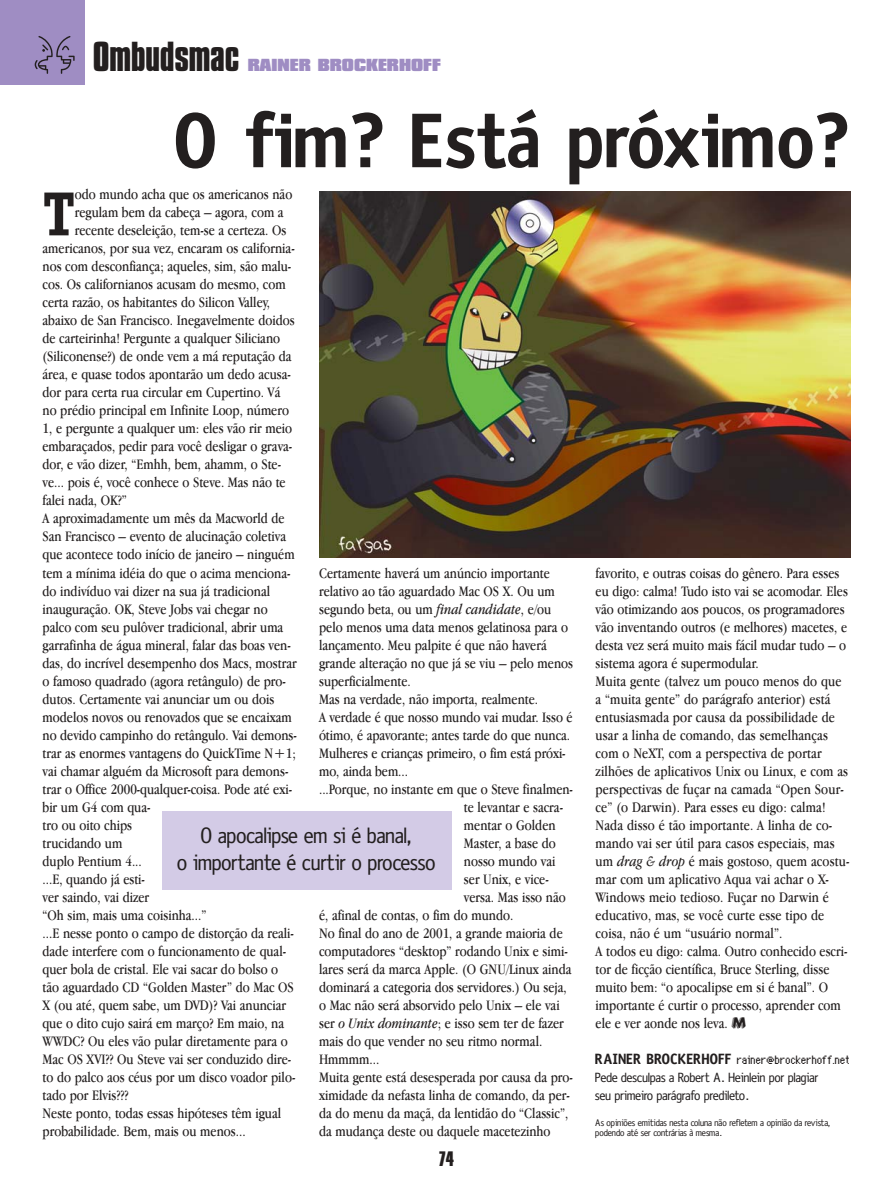
<style>
.page{position:relative;width:893px;height:1190px;background:#fff}
.page>*{position:absolute;margin:0;border:0;box-sizing:border-box;transform-origin:0 0}
.t1{font:700 78px "Obscena";color:#231f1f}
.t2{font:700 62.4px "Oficina Serifada";color:#231f1f}
.t3{font:700 36px "Compacta BT";letter-spacing:-.015em;color:#231f1f}
.t4{font:22.5px/27px "Obscena";color:#231f1f;text-align:center}
.t5{font:700 18px "Compacta BT";color:#231f1f}
.t6{font:15px/18px "Macmania Garamond Normal";color:#231f1f}
.t7{font:900 15px "Compacta BT";color:#9f8dc3}
.t8{font:13.5px/18px "Obscena";color:#231f1f}
.t9{font:13.5px "Genoveva";color:#231f1f}
.t10{font:9.75px/10.8px "Obscena";color:#231f1f}
.s1{font-style:italic}
.s2{font-family:"Obscena";font-weight:700;font-size:15px}
</style>
<div class="page">
<div style="left:0;top:0;width:85px;height:85px;background:#9f8dc3"></div>
<svg style="left:35px;top:36px;width:40px;height:38px"></svg>
<div style="left:162px;top:811px;width:290px;height:78px;background:#d3cbe6"></div>
<img style="left:319px;top:191px;width:531px;height:366px">
<h3 class="t3" style="left:93px;top:41px;width:148px">Ombudsmac</h3>
<p class="t7" style="left:248px;top:59px;width:195px">RAINER BROCKERHOFF</p>
<h1 class="t1" style="left:176px;top:114px;width:676px">O fim? Está próximo?</h1>
<h2 class="t2" style="left:43px;top:191px;width:34px">T</h2>
<p class="t6" style="left:75px;top:187px;width:219px">odo mundo acha que os americanos não</p>
<p class="t6" style="left:75px;top:205px;width:210px">regulam bem da cabeça – agora, com a</p>
<p class="t6" style="left:75px;top:223px;width:213px">recente deseleição, tem-se a certeza. Os</p>
<p class="t6" style="left:43px;top:241px;width:253px">americanos, por sua vez, encaram os california-</p>
<p class="t6" style="left:43px;top:259px;width:250px">nos com desconfiança; aqueles, sim, são malu-</p>
<p class="t6" style="left:43px;top:277px;width:245px">cos. Os californianos acusam do mesmo, com</p>
<p class="t6" style="left:43px;top:295px;width:229px">certa razão, os habitantes do Silicon Valley,</p>
<p class="t6" style="left:43px;top:313px;width:253px">abaixo de San Francisco. Inegavelmente doidos</p>
<p class="t6" style="left:43px;top:331px;width:239px">de carteirinha! Pergunte a qualquer Siliciano</p>
<p class="t6" style="left:43px;top:349px;width:250px">(Siliconense?) de onde vem a má reputação da</p>
<p class="t6" style="left:43px;top:367px;width:250px">área, e quase todos apontarão um dedo acusa-</p>
<p class="t6" style="left:43px;top:385px;width:239px">dor para certa rua circular em Cupertino. Vá</p>
<p class="t6" style="left:43px;top:403px;width:248px">no prédio principal em Infinite Loop, número</p>
<p class="t6" style="left:43px;top:421px;width:251px">1, e pergunte a qualquer um: eles vão rir meio</p>
<p class="t6" style="left:43px;top:439px;width:251px">embaraçados, pedir para você desligar o grava-</p>
<p class="t6" style="left:43px;top:457px;width:240px">dor, e vão dizer, “Emhh, bem, ahamm, o Ste-</p>
<p class="t6" style="left:43px;top:475px;width:244px">ve... pois é, você conhece o Steve. Mas não te</p>
<p class="t6" style="left:43px;top:493px;width:86px">falei nada, OK?”</p>
<p class="t6" style="left:43px;top:511px;width:243px">A aproximadamente um mês da Macworld de</p>
<p class="t6" style="left:43px;top:529px;width:245px">San Francisco – evento de alucinação coletiva</p>
<p class="t6" style="left:43px;top:547px;width:253px">que acontece todo início de janeiro – ninguém</p>
<p class="t6" style="left:43px;top:565px;width:249px">tem a mínima idéia do que o acima menciona-</p>
<p class="t6" style="left:43px;top:583px;width:229px">do indivíduo vai dizer na sua já tradicional</p>
<p class="t6" style="left:43px;top:601px;width:227px">inauguração. OK, Steve Jobs vai chegar no</p>
<p class="t6" style="left:43px;top:619px;width:242px">palco com seu pulôver tradicional, abrir uma</p>
<p class="t6" style="left:43px;top:637px;width:250px">garrafinha de água mineral, falar das boas ven-</p>
<p class="t6" style="left:43px;top:655px;width:256px">das, do incrível desempenho dos Macs, mostrar</p>
<p class="t6" style="left:43px;top:673px;width:245px">o famoso quadrado (agora retângulo) de pro-</p>
<p class="t6" style="left:43px;top:691px;width:233px">dutos. Certamente vai anunciar um ou dois</p>
<p class="t6" style="left:43px;top:709px;width:251px">modelos novos ou renovados que se encaixam</p>
<p class="t6" style="left:43px;top:727px;width:256px">no devido campinho do retângulo. Vai demons-</p>
<p class="t6" style="left:43px;top:745px;width:255px">trar as enormes vantagens do QuickTime N+1;</p>
<p class="t6" style="left:43px;top:763px;width:247px">vai chamar alguém da Microsoft para demons-</p>
<p class="t6" style="left:43px;top:781px;width:251px">trar o Office 2000-qualquer-coisa. Pode até exi-</p>
<p class="t6" style="left:43px;top:799px;width:109px">bir um G4 com qua-</p>
<p class="t6" style="left:43px;top:817px;width:91px">tro ou oito chips</p>
<p class="t6" style="left:43px;top:835px;width:81px">trucidando um</p>
<p class="t6" style="left:43px;top:853px;width:101px">duplo Pentium 4...</p>
<p class="t6" style="left:43px;top:871px;width:104px">...E, quando já esti-</p>
<p class="t6" style="left:43px;top:889px;width:108px">ver saindo, vai dizer</p>
<p class="t6" style="left:43px;top:907px;width:165px">“Oh sim, mais uma coisinha...”</p>
<p class="t6" style="left:43px;top:925px;width:253px">...E nesse ponto o campo de distorção da reali-</p>
<p class="t6" style="left:43px;top:943px;width:245px">dade interfere com o funcionamento de qual-</p>
<p class="t6" style="left:43px;top:961px;width:237px">quer bola de cristal. Ele vai sacar do bolso o</p>
<p class="t6" style="left:43px;top:979px;width:253px">tão aguardado CD “Golden Master” do Mac OS</p>
<p class="t6" style="left:43px;top:997px;width:245px">X (ou até, quem sabe, um DVD)? Vai anunciar</p>
<p class="t6" style="left:43px;top:1015px;width:243px">que o dito cujo sairá em março? Em maio, na</p>
<p class="t6" style="left:43px;top:1033px;width:247px">WWDC? Ou eles vão pular diretamente para o</p>
<p class="t6" style="left:43px;top:1051px;width:250px">Mac OS XVI?? Ou Steve vai ser conduzido dire-</p>
<p class="t6" style="left:43px;top:1069px;width:254px">to do palco aos céus por um disco voador pilo-</p>
<p class="t6" style="left:43px;top:1087px;width:88px">tado por Elvis???</p>
<p class="t6" style="left:43px;top:1105px;width:240px">Neste ponto, todas essas hipóteses têm igual</p>
<p class="t6" style="left:43px;top:1123px;width:204px">probabilidade. Bem, mais ou menos...</p>
<p class="t6" style="left:319px;top:565px;width:232px">Certamente haverá um anúncio importante</p>
<p class="t6" style="left:319px;top:583px;width:237px">relativo ao tão aguardado Mac OS X. Ou um</p>
<p class="t6" style="left:319px;top:601px;width:234px">segundo beta, ou um <span class="s1">final candidate</span>, e/ou</p>
<p class="t6" style="left:319px;top:619px;width:250px">pelo menos uma data menos gelatinosa para o</p>
<p class="t6" style="left:319px;top:637px;width:229px">lançamento. Meu palpite é que não haverá</p>
<p class="t6" style="left:319px;top:655px;width:255px">grande alteração no que já se viu – pelo menos</p>
<p class="t6" style="left:319px;top:673px;width:93px">superficialmente.</p>
<p class="t6" style="left:319px;top:691px;width:220px">Mas na verdade, não importa, realmente.</p>
<p class="t6" style="left:319px;top:709px;width:255px">A verdade é que nosso mundo vai mudar. Isso é</p>
<p class="t6" style="left:319px;top:727px;width:252px">ótimo, é apavorante; antes tarde do que nunca.</p>
<p class="t6" style="left:319px;top:745px;width:248px">Mulheres e crianças primeiro, o fim está próxi-</p>
<p class="t6" style="left:319px;top:763px;width:90px">mo, ainda bem...</p>
<p class="t6" style="left:319px;top:781px;width:255px">...Porque, no instante em que o Steve finalmen-</p>
<p class="t6" style="left:464px;top:799px;width:100px">te levantar e sacra-</p>
<p class="t6" style="left:464px;top:817px;width:93px">mentar o Golden</p>
<p class="t6" style="left:464px;top:835px;width:93px">Master, a base do</p>
<p class="t6" style="left:464px;top:853px;width:93px">nosso mundo vai</p>
<p class="t6" style="left:464px;top:871px;width:86px">ser Unix, e vice-</p>
<p class="t6" style="left:464px;top:889px;width:103px">versa. Mas isso não</p>
<p class="t6" style="left:319px;top:907px;width:196px">é, afinal de contas, o fim do mundo.</p>
<p class="t6" style="left:319px;top:925px;width:245px">No final do ano de 2001, a grande maioria de</p>
<p class="t6" style="left:319px;top:943px;width:250px">computadores “desktop” rodando Unix e simi-</p>
<p class="t6" style="left:319px;top:961px;width:254px">lares será da marca Apple. (O GNU/Linux ainda</p>
<p class="t6" style="left:319px;top:979px;width:249px">dominará a categoria dos servidores.) Ou seja,</p>
<p class="t6" style="left:319px;top:997px;width:242px">o Mac não será absorvido pelo Unix – ele vai</p>
<p class="t6" style="left:319px;top:1015px;width:246px">ser <span class="s1">o Unix dominante</span>; e isso sem ter de fazer</p>
<p class="t6" style="left:319px;top:1033px;width:225px">mais do que vender no seu ritmo normal.</p>
<p class="t6" style="left:319px;top:1051px;width:62px">Hmmmm...</p>
<p class="t6" style="left:319px;top:1069px;width:255px">Muita gente está desesperada por causa da pro-</p>
<p class="t6" style="left:319px;top:1087px;width:252px">ximidade da nefasta linha de comando, da per-</p>
<p class="t6" style="left:319px;top:1105px;width:251px">da do menu da maçã, da lentidão do “Classic”,</p>
<p class="t6" style="left:319px;top:1123px;width:233px">da mudança deste ou daquele macetezinho</p>
<h3 class="t4" style="left:178px;top:824px;width:260px">O apocalipse em si é banal,<br>o importante é curtir o processo</h3>
<p class="t5" style="left:439px;top:1150px;width:16px">74</p>
<p class="t6" style="left:595px;top:565px;width:255px">favorito, e outras coisas do gênero. Para esses eu digo: calma! Tudo isto vai se acomodar. Eles vão otimizando aos poucos, os programadores vão inventando outros (e melhores) macetes, e desta vez será muito mais fácil mudar tudo – o sistema agora é supermodular.<br>Muita gente (talvez um pouco menos do que a “muita gente” do parágrafo anterior) está entusiasmada por causa da possibilidade de usar a linha de comando, das semelhanças com o NeXT, com a perspectiva de portar zilhões de aplicativos Unix ou Linux, e com as perspectivas de fuçar na camada “Open Sour&shy;ce” (o Darwin). Para esses eu digo: calma!<br>Nada disso é tão importante. A linha de co&shy;mando vai ser útil para casos especiais, mas um <span class="s1">drag &amp; drop</span> é mais gostoso, quem acostu&shy;mar com um aplicativo Aqua vai achar o X-Windows meio tedioso. Fuçar no Darwin é educativo, mas, se você curte esse tipo de coisa, não é um “usuário normal”.<br>A todos eu digo: calma. Outro conhecido escri&shy;tor de ficção científica, Bruce Sterling, disse muito bem: “o apocalipse em si é banal”. O importante é curtir o processo, aprender com ele e ver aonde nos leva. µ</p>
<p class="t9" style="left:595px;top:1051px;width:256px"><span class="s2">RAINER BROCKERHOFF</span> rainer@brockerhoff.net</p>
<p class="t8" style="left:595px;top:1069px;width:225px">Pede desculpas a Robert A. Heinlein por plagiar seu primeiro parágrafo predileto.</p>
<p class="t10" style="left:595px;top:1117px;width:236px">As opiniões emitidas nesta coluna não refletem a opinião da revista, podendo até ser contrárias à mesma.</p>
</div>
